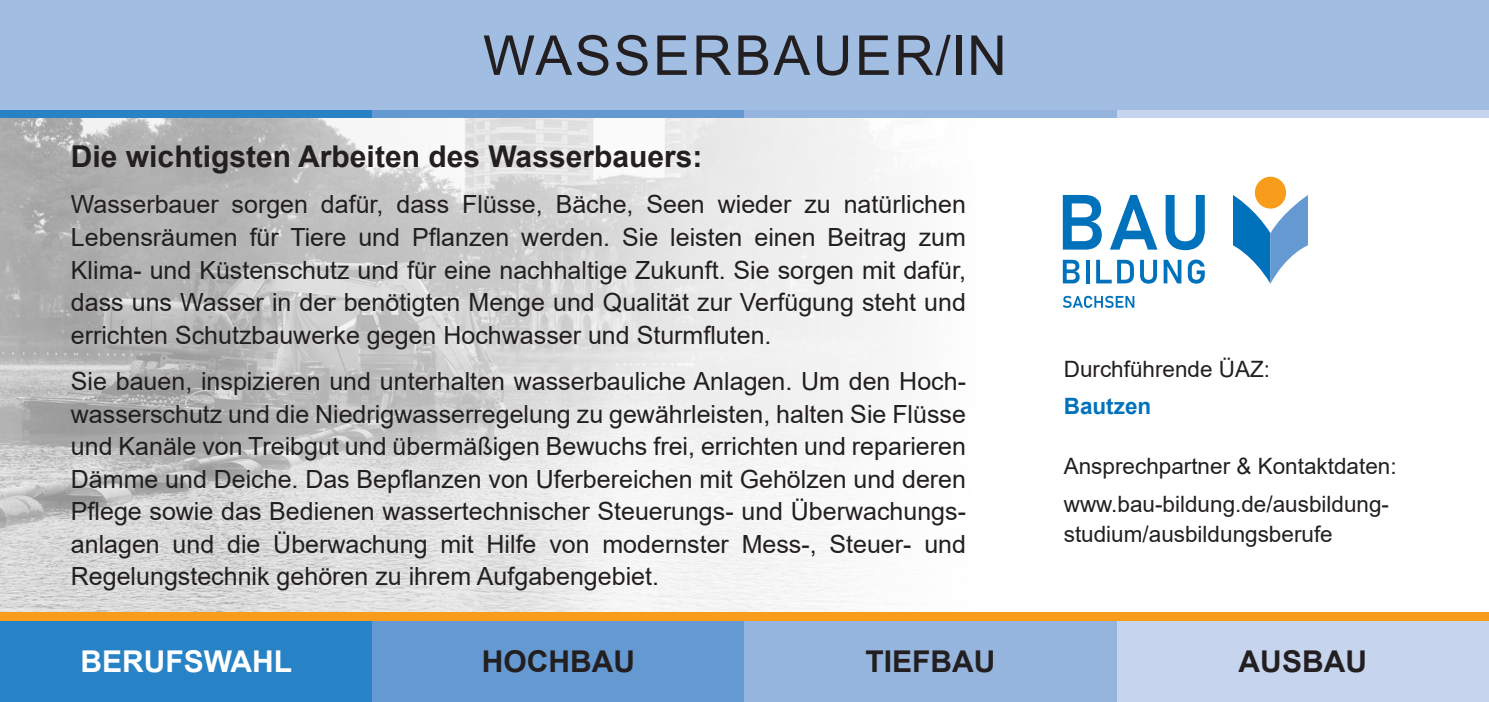
<style>
.page{position:relative;width:1489px;height:702px;background:#fff}
.page>*{position:absolute;margin:0;border:0;box-sizing:border-box;transform-origin:0 0}
.t1{font:55px "Arial";letter-spacing:.045em;color:#231f20}
.t2{font:700 30px "Arial";color:#231f20}
.t3{font:700 30px "Arial";color:#fff}
.t4{font:25px/32.5px "Arial";color:#231f20;text-align:justify}
.t5{font:22.5px/37px "Arial";color:#231f20}
.t6{font:700 22.5px "Arial";color:#0072bc}
</style>
<div class="page">
<div style="left:0;top:0;width:1488px;height:110px;background:#a2bde2"></div>
<div style="left:0;top:110px;width:372px;height:9px;background:#2783c5"></div>
<div style="left:372px;top:110px;width:372px;height:9px;background:#6599d1"></div>
<div style="left:744px;top:110px;width:372px;height:9px;background:#95b5de"></div>
<div style="left:1116px;top:110px;width:372px;height:9px;background:#c6d5ed"></div>
<div style="left:0;top:620px;width:372px;height:82px;background:#2783c5"></div>
<div style="left:372px;top:620px;width:372px;height:82px;background:#6599d1"></div>
<div style="left:744px;top:620px;width:372px;height:82px;background:#95b5de"></div>
<div style="left:1116px;top:620px;width:372px;height:82px;background:#c6d5ed"></div>
<div style="left:0;top:611px;width:1488px;height:9px;background:#f89c1c"></div>
<img style="left:0;top:119px;width:1308px;height:492px">
<svg style="left:1232px;top:195px;width:75px;height:89px"></svg>
<div style="left:1254px;top:177px;width:31px;height:31px;background:#f89c1c;border-radius:50%"></div>
<svg style="left:1062px;top:195px;width:39px;height:54px"></svg>
<svg style="left:1109px;top:195px;width:48px;height:54px"></svg>
<svg style="left:1165px;top:195px;width:39px;height:55px"></svg>
<svg style="left:1062px;top:260px;width:17px;height:23px"></svg>
<svg style="left:1085px;top:260px;width:4px;height:23px"></svg>
<svg style="left:1096px;top:260px;width:15px;height:23px"></svg>
<svg style="left:1139px;top:260px;width:17px;height:24px"></svg>
<svg style="left:1117px;top:260px;width:16px;height:23px"></svg>
<svg style="left:1163px;top:260px;width:18px;height:23px"></svg>
<svg style="left:1187px;top:259px;width:17px;height:25px"></svg>
<svg style="left:1062px;top:296px;width:72px;height:12px"></svg>
<h1 class="t1" style="left:483px;top:18px;width:525px">WASSERBAUER/IN</h1>
<p class="t2" style="left:71px;top:135px;width:633px">Die wichtigsten Arbeiten des Wasserbauers:</p>
<p class="t4" style="left:71px;top:188px;width:896px">Wasserbauer sorgen dafür, dass Flüsse, Bäche, Seen wieder zu natürlichen -Lebensräumen für Tiere und Pflanzen werden. Sie leisten einen Beitrag zum Klima- und Küstenschutz und für eine nachhaltige Zukunft. Sie sorgen mit dafür, dass uns Wasser in der benötigten Menge und Qualität zur Verfügung steht und errichten Schutzbauwerke gegen Hochwasser und Sturmfluten.</p>
<p class="t4" style="left:71px;top:365px;width:896px">Sie bauen, inspizieren und unterhalten wasserbauliche Anlagen. Um den Hoch&shy;wasserschutz und die Niedrigwasserregelung zu gewährleisten, halten Sie Flüsse und Kanäle von Treibgut und übermäßigen Bewuchs frei, errichten und reparieren Dämme und Deiche. Das Bepflanzen von Uferbereichen mit Gehölzen und deren Pflege sowie das Bedienen wassertechnischer Steuerungs- und Überwachungs&shy;anlagen und die Überwachung mit Hilfe von modernster Mess-, Steuer- und Regelungstechnik gehören zu ihrem Aufgabengebiet.</p>
<p class="t5" style="left:1063px;top:351px;width:208px">Durchführende ÜAZ:</p>
<p class="t6" style="left:1063px;top:390px;width:89px">Bautzen</p>
<p class="t5" style="left:1063px;top:448px;width:334px">Ansprechpartner &amp; Kontaktdaten: www.bau-bildung.de/ausbildung-</p>
<p class="t5" style="left:1063px;top:515px;width:270px">studium/ausbildungsberufe</p>
<p class="t3" style="left:80px;top:640px;width:213px">BERUFSWAHL</p>
<p class="t2" style="left:481px;top:640px;width:155px">HOCHBAU</p>
<p class="t2" style="left:865px;top:640px;width:131px">TIEFBAU</p>
<p class="t2" style="left:1238px;top:640px;width:130px">AUSBAU</p>
</div>
